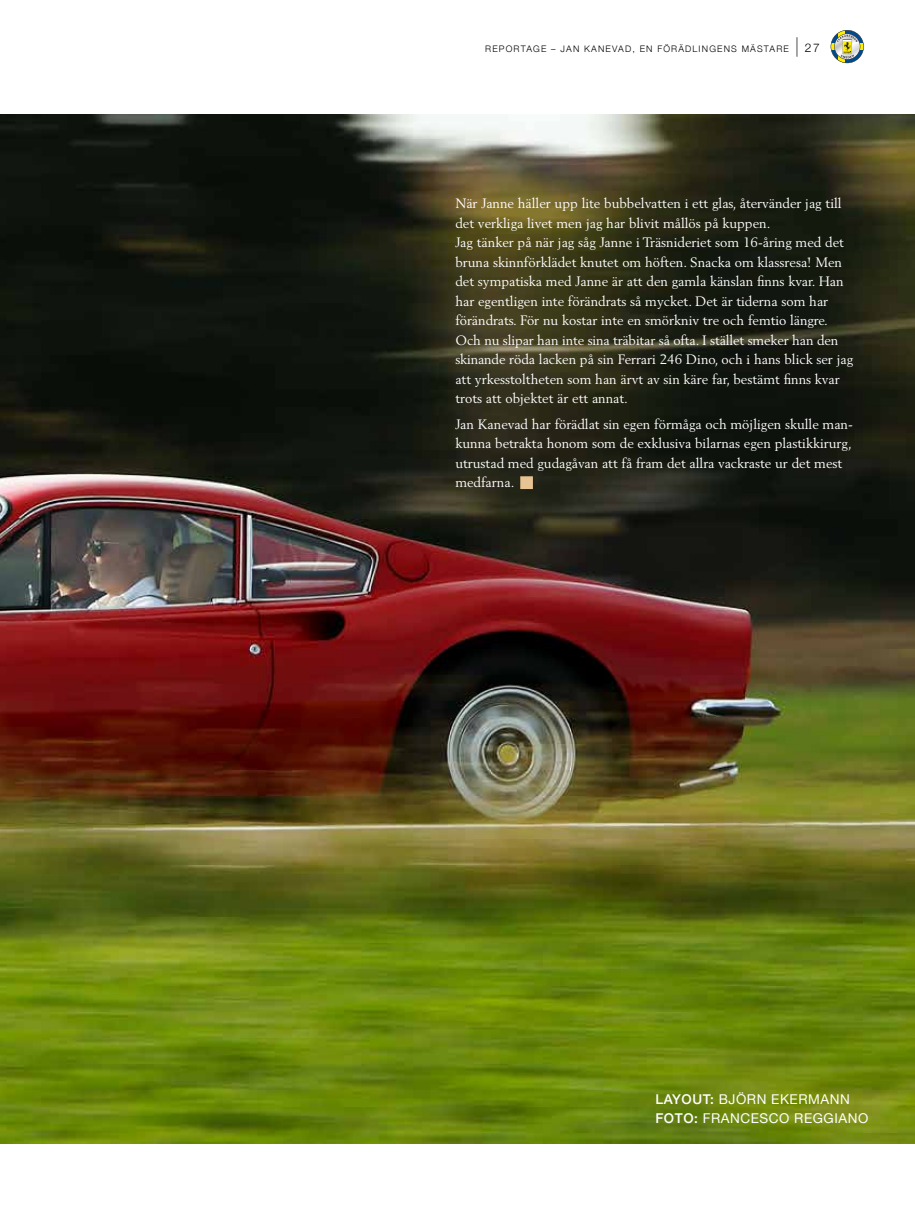
<style>
.page{position:relative;width:915px;height:1212px;background:#fff}
.page>*{position:absolute;margin:0;border:0;box-sizing:border-box;transform-origin:0 0}
.t1{font:13.5px/19.5px "Berling LT Std";color:#fff}
.t2{font:13.5px/19.5px "Helvetica Neue";letter-spacing:.04em;color:#fff}
.t3{font:300 12px "Helvetica Neue";color:#000}
.t4{font:300 9px "Helvetica Neue";letter-spacing:.13em;color:#000}
.s1{font-weight:500}
</style>
<div class="page">
<img style="left:1px;top:115px;width:913px;height:1028px">
<img style="left:0;top:115px;width:1px;height:1028px">
<div style="left:520px;top:476px;width:12px;height:13px;background:#e7c493;border:2px solid #e7c493"></div>
<svg style="left:830px;top:30px;width:33px;height:33px"></svg>
<svg style="left:796px;top:37px;width:1px;height:20px"></svg>
<p class="t4" style="left:485px;top:41px;width:305px">REPORTAGE – JAN KANEVAD, EN FÖRÄDLINGENS MÄSTARE</p>
<p class="t3" style="left:804px;top:38px;width:16px">27</p>
<p class="t1" style="left:455px;top:194px;width:399px">När Janne häller upp lite bubbelvatten i ett glas, återvänder jag till det verkliga livet men jag har blivit mållös på kuppen.<br>Jag tänker på när jag såg Janne i Träsnideriet som 16-åring med det bruna skinnförklädet knutet om höften. Snacka om klassresa! Men det sympatiska med Janne är att den gamla känslan finns kvar. Han har egentligen inte förändrats så mycket. Det är tiderna som har förändrats. För nu kostar inte en smörkniv tre och femtio längre.<br>Och nu slipar han inte sina träbitar så ofta. I stället smeker han den skinande röda lacken på sin Ferrari 246 Dino, och i hans blick ser jag att yrkesstoltheten som han ärvt av sin käre far, bestämt finns kvar trots att objektet är ett annat.</p>
<p class="t1" style="left:455px;top:414px;width:399px">Jan Kanevad har förädlat sin egen förmåga och möjligen skulle man&shy;kunna betrakta honom som de exklusiva bilarnas egen plastikkirurg, utrustad med gudagåvan att få fram det allra vackraste ur det mest medfarna.</p>
<p class="t2" style="left:655px;top:1090px;width:214px"><span class="s1">LAYOUT:</span> BJÖRN EKERMANN<br><span class="s1">FOTO:</span> FRANCESCO REGGIANO</p>
</div>
